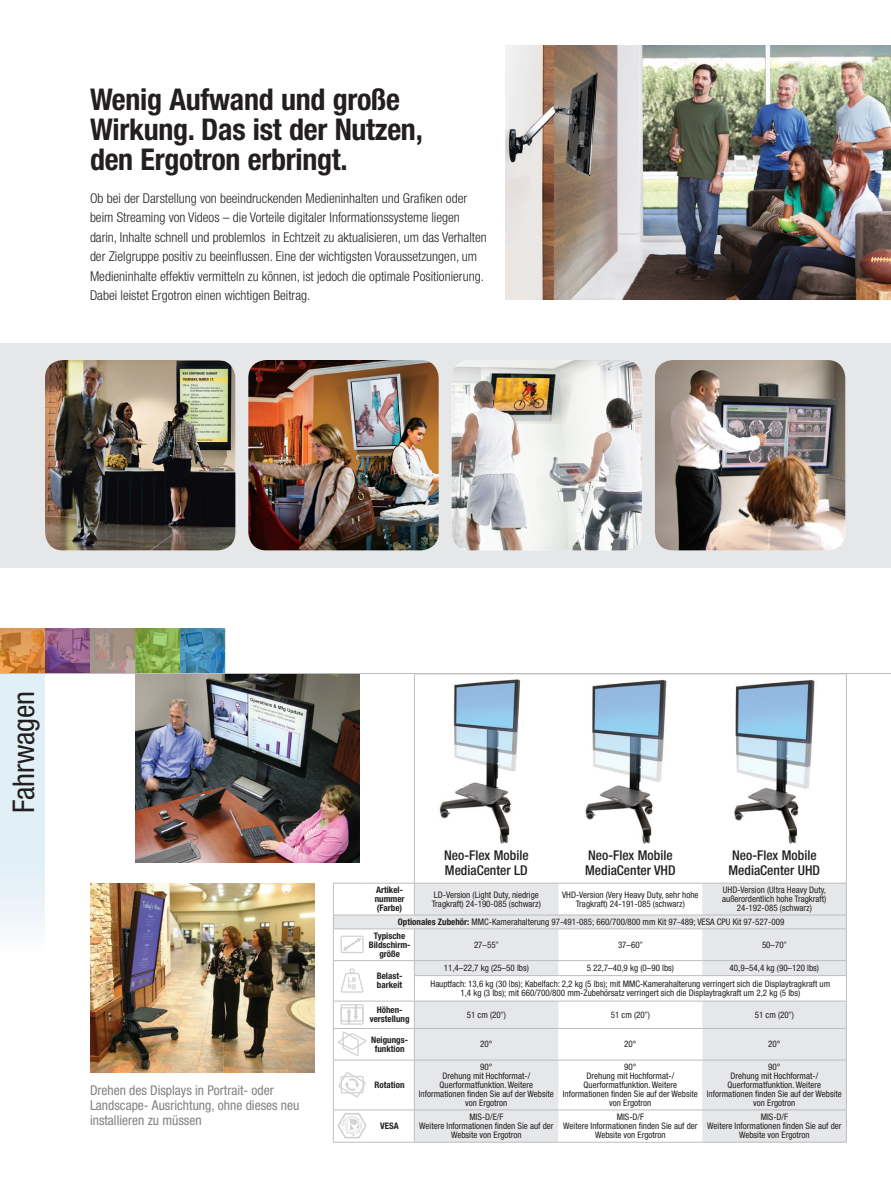
<style>
.page{position:relative;width:891px;height:1188px;background:#fff}
.page>*{position:absolute;margin:0;border:0;box-sizing:border-box;transform-origin:0 0}
.t1{font:700 condensed 30px/30px "Helvetica Neue";letter-spacing:-.01em;color:#231f20}
.t2{font:condensed 30px "Helvetica Neue";letter-spacing:-.01em;color:#231f20}
.t3{font:300 condensed 13.5px/19.5px "Helvetica Neue";color:#231f20}
.t4{font:condensed 13.5px/15px "Helvetica Neue";color:#808285}
.t5{font:500 condensed 13.5px/15px "Helvetica Neue";color:#231f20}
.t6{font:condensed 9px/9px "Helvetica Neue";color:#231f20;text-align:center}
.t7{font:700 condensed 9px/9px "Helvetica Neue";color:#231f20;text-align:center}
.s1{font-weight:700}
</style>
<div class="page">
<svg style="left:0;top:674px;width:45px;height:255px;background:#e3eff7"></svg>
<img style="left:45px;top:628px;width:45px;height:45px">
<svg style="left:180px;top:628px;width:45px;height:45px;background:#3e87b1"></svg>
<svg style="left:0;top:628px;width:45px;height:45px;background:#d58a3f"></svg>
<svg style="left:90px;top:628px;width:45px;height:45px;background:#a8948a"></svg>
<svg style="left:135px;top:628px;width:45px;height:45px;background:#86ae4d"></svg>
<div style="left:0;top:344px;width:891px;height:224px;background:#e6e7e9"></div>
<svg style="left:334px;top:884px;width:512px;height:258px;fill:#e6e7e9"></svg>
<hr style="left:414px;top:674px;width:144px;height:1px;background:#bcbdc0">
<hr style="left:414px;top:674px;width:1px;height:175px;background:#bcbdc0">
<hr style="left:558px;top:674px;width:144px;height:1px;background:#bcbdc0">
<hr style="left:414px;top:849px;width:1px;height:34px;background:#bcbdc0">
<hr style="left:333px;top:883px;width:35px;height:1px;background:#bcbdc0">
<hr style="left:333px;top:884px;width:1px;height:31px;background:#bcbdc0">
<hr style="left:368px;top:883px;width:46px;height:1px;background:#bcbdc0">
<hr style="left:333px;top:915px;width:35px;height:1px;background:#bcbdc0">
<svg style="left:333px;top:915px;width:1px;height:14px"></svg>
<hr style="left:368px;top:915px;width:46px;height:1px;background:#bcbdc0">
<hr style="left:333px;top:929px;width:35px;height:1px;background:#bcbdc0">
<hr style="left:333px;top:929px;width:1px;height:31px;background:#bcbdc0">
<hr style="left:368px;top:929px;width:46px;height:1px;background:#bcbdc0">
<hr style="left:333px;top:1060px;width:35px;height:1px;background:#bcbdc0">
<hr style="left:333px;top:1060px;width:1px;height:50px;background:#bcbdc0">
<hr style="left:368px;top:1060px;width:46px;height:1px;background:#bcbdc0">
<hr style="left:333px;top:1110px;width:35px;height:1px;background:#bcbdc0">
<hr style="left:333px;top:1110px;width:1px;height:32px;background:#bcbdc0">
<hr style="left:368px;top:1110px;width:46px;height:1px;background:#bcbdc0">
<hr style="left:333px;top:1142px;width:35px;height:1px;background:#bcbdc0">
<hr style="left:368px;top:1142px;width:46px;height:1px;background:#bcbdc0">
<hr style="left:414px;top:883px;width:144px;height:1px;background:#bcbdc0">
<hr style="left:414px;top:884px;width:1px;height:31px;background:#bcbdc0">
<hr style="left:558px;top:883px;width:144px;height:1px;background:#bcbdc0">
<hr style="left:414px;top:915px;width:144px;height:1px;background:#bcbdc0">
<hr style="left:558px;top:915px;width:144px;height:1px;background:#bcbdc0">
<hr style="left:414px;top:929px;width:144px;height:1px;background:#bcbdc0">
<hr style="left:414px;top:929px;width:1px;height:31px;background:#bcbdc0">
<hr style="left:558px;top:929px;width:144px;height:1px;background:#bcbdc0">
<hr style="left:414px;top:1060px;width:144px;height:1px;background:#bcbdc0">
<hr style="left:414px;top:1060px;width:1px;height:50px;background:#bcbdc0">
<hr style="left:558px;top:1060px;width:144px;height:1px;background:#bcbdc0">
<hr style="left:414px;top:1110px;width:144px;height:1px;background:#bcbdc0">
<hr style="left:414px;top:1110px;width:1px;height:32px;background:#bcbdc0">
<hr style="left:558px;top:1110px;width:144px;height:1px;background:#bcbdc0">
<hr style="left:414px;top:1142px;width:144px;height:1px;background:#bcbdc0">
<hr style="left:558px;top:1142px;width:144px;height:1px;background:#bcbdc0">
<hr style="left:702px;top:674px;width:145px;height:1px;background:#bcbdc0">
<hr style="left:846px;top:674px;width:1px;height:175px;background:#bcbdc0">
<hr style="left:846px;top:849px;width:1px;height:34px;background:#bcbdc0">
<hr style="left:702px;top:883px;width:145px;height:1px;background:#bcbdc0">
<hr style="left:846px;top:884px;width:1px;height:31px;background:#bcbdc0">
<hr style="left:702px;top:915px;width:145px;height:1px;background:#bcbdc0">
<svg style="left:846px;top:915px;width:1px;height:14px"></svg>
<hr style="left:702px;top:929px;width:145px;height:1px;background:#bcbdc0">
<hr style="left:846px;top:929px;width:1px;height:31px;background:#bcbdc0">
<hr style="left:702px;top:975px;width:145px;height:1px;background:#bcbdc0">
<hr style="left:702px;top:1001px;width:145px;height:1px;background:#bcbdc0">
<svg style="left:846px;top:961px;width:1px;height:67px"></svg>
<hr style="left:702px;top:1028px;width:145px;height:1px;background:#bcbdc0">
<hr style="left:846px;top:1029px;width:1px;height:31px;background:#bcbdc0">
<hr style="left:702px;top:1060px;width:145px;height:1px;background:#bcbdc0">
<hr style="left:846px;top:1060px;width:1px;height:50px;background:#bcbdc0">
<hr style="left:702px;top:1110px;width:145px;height:1px;background:#bcbdc0">
<hr style="left:846px;top:1110px;width:1px;height:32px;background:#bcbdc0">
<hr style="left:702px;top:1142px;width:145px;height:1px;background:#bcbdc0">
<hr style="left:333px;top:960px;width:35px;height:1px;background:#bcbdc0">
<hr style="left:368px;top:960px;width:46px;height:1px;background:#bcbdc0">
<hr style="left:414px;top:960px;width:144px;height:1px;background:#bcbdc0">
<hr style="left:558px;top:960px;width:144px;height:1px;background:#bcbdc0">
<hr style="left:702px;top:960px;width:145px;height:1px;background:#bcbdc0">
<img style="left:439px;top:679px;width:82px;height:165px">
<img style="left:585px;top:679px;width:82px;height:165px">
<img style="left:734px;top:679px;width:81px;height:165px">
<svg style="left:341px;top:936px;width:23px;height:17px"></svg>
<svg style="left:339px;top:1072px;width:27px;height:25px"></svg>
<svg style="left:336px;top:1112px;width:32px;height:27px"></svg>
<img style="left:135px;top:674px;width:225px;height:188px">
<img style="left:90px;top:884px;width:225px;height:188px">
<hr style="left:0;top:673px;width:891px;height:1px;background:#bcbdc0">
<img style="left:45px;top:360px;width:190px;height:190px">
<img style="left:248px;top:360px;width:191px;height:190px">
<img style="left:452px;top:360px;width:190px;height:190px">
<img style="left:655px;top:360px;width:190px;height:190px">
<img style="left:506px;top:45px;width:385px;height:255px">
<svg style="left:333px;top:961px;width:369px;height:99px"></svg>
<h1 class="t1" style="left:90px;top:84px;width:334px">Wenig Aufwand und große<br>Wirkung. Das ist der Nutzen, den Ergotron erbringt.</h1>
<p class="t3" style="left:90px;top:188px;width:398px">Ob bei der Darstellung von beeindruckenden Medieninhalten und Grafiken oder beim Streaming von Videos – die Vorteile digitaler Informationssysteme liegen darin, Inhalte schnell und problemlos in Echtzeit zu aktualisieren, um das Verhalten der Zielgruppe positiv zu beeinflussen. Eine der wichtigsten Voraussetzungen, um Medieninhalte effektiv vermitteln zu können, ist jedoch die optimale Positionierung.<br>Dabei leistet Ergotron einen wichtigen Beitrag.</p>
<h1 class="t2" style="left:6px;top:813px;width:123px;rotate:-90deg">Fahrwagen</h1>
<h2 class="t4" style="left:90px;top:1082px;width:211px">Drehen des Displays in Portrait- oder<br>Landscape- Ausrichtung, ohne dieses neu installieren zu müssen</h2>
<h2 class="t5" style="left:444px;top:847px;width:86px">Neo-Flex Mobile<br>MediaCenter LD</h2>
<h2 class="t5" style="left:585px;top:847px;width:92px">Neo-Flex Mobile<br>MediaCenter VHD</h2>
<h2 class="t5" style="left:729px;top:847px;width:93px">Neo-Flex Mobile<br>MediaCenter UHD</h2>
<p class="t7" style="left:375px;top:885px;width:31px;text-align:left">Artikel&shy;nummer (Farbe)</p>
<p class="t6" style="left:432px;top:890px;width:111px;text-align:left">LD-Version (Light Duty, niedrige<br>Tragkraft) 24-190-085 (schwarz)</p>
<p class="t6" style="left:562px;top:890px;width:138px">VHD-Version (Very Heavy Duty, sehr hohe<br>Tragkraft) 24-191-085 (schwarz)</p>
<p class="t6" style="left:722px;top:886px;width:106px">UHD-Version (Ultra Heavy Duty, außerordentlich hohe Tragkraft)<br>24-192-085 (schwarz)</p>
<p class="t6" style="left:374px;top:915px;width:412px;line-height:13.8px;text-align:left;text-indent:24px"><span class="s1">Optionales Zubehör:</span> MMC-Kamerahalterung 97-491-085; 660/700/800 mm Kit 97-489; VESA CPU Kit 97-527-009<br><span class="s1">Typische</span></p>
<p class="t7" style="left:369px;top:940px;width:43px">Bildschirm&shy;größe</p>
<p class="t6" style="left:474px;top:940px;width:23px">27–55</p>
<p class="t6" style="left:618px;top:940px;width:23px">37–60</p>
<p class="t6" style="left:762px;top:940px;width:23px">50–70</p>
<p class="t7" style="left:377px;top:972px;width:27px;text-align:left">Belast&shy;barkeit</p>
<p class="t6" style="left:431px;top:960px;width:401px;line-height:15.8px;text-align:left;text-indent:299px">40,9–54,4 kg (90–120 lbs)<br>Hauptfach: 13,6 kg (30 lbs); Kabelfach: 2,2 kg (5 lbs); mit MMC-Kamerahalterung verringert sich die Displaytragkraft um</p>
<p class="t6" style="left:460px;top:988px;width:341px">1,4 kg (3 lbs); mit 660/700/800 mm-Zubehörsatz verringert sich die Displaytragkraft um 2,2 kg (5 lbs)</p>
<p class="t6" style="left:444px;top:964px;width:87px">11,4–22,7 kg (25–50 lbs)</p>
<p class="t6" style="left:587px;top:964px;width:89px">5 22,7–40,9 kg (0–90 lbs)</p>
<p class="t7" style="left:370px;top:1006px;width:41px">Höhen&shy;verstellung</p>
<p class="t6" style="left:467px;top:1010px;width:41px">51 cm (20 )</p>
<p class="t6" style="left:611px;top:1010px;width:41px">51 cm (20 )</p>
<p class="t6" style="left:755px;top:1010px;width:41px">51 cm (20 )</p>
<p class="t7" style="left:371px;top:1035px;width:38px">Neigungs&shy;funktion</p>
<p class="t6" style="left:480px;top:1040px;width:14px">20°</p>
<p class="t6" style="left:624px;top:1040px;width:14px">20°</p>
<p class="t6" style="left:768px;top:1040px;width:14px">20°</p>
<p class="t7" style="left:375px;top:1080px;width:31px">Rotation</p>
<p class="t6" style="left:419px;top:1062px;width:137px">90°<br>Drehung mit Hochformat-/<br>Querformatfunktion. Weitere<br>Informationen finden Sie auf der Website von Ergotron</p>
<p class="t6" style="left:563px;top:1062px;width:137px">90°<br>Drehung mit Hochformat-/<br>Querformatfunktion. Weitere<br>Informationen finden Sie auf der Website von Ergotron</p>
<p class="t6" style="left:707px;top:1062px;width:137px">90°<br>Drehung mit Hochformat-/<br>Querformatfunktion. Weitere<br>Informationen finden Sie auf der Website von Ergotron</p>
<p class="t7" style="left:380px;top:1121px;width:20px">VESA</p>
<p class="t6" style="left:419px;top:1113px;width:136px">MIS-D/E/F<br>Weitere Informationen finden Sie auf der<br>Website von Ergotron</p>
<p class="t6" style="left:563px;top:1113px;width:136px">MIS-D/F<br>Weitere Informationen finden Sie auf der<br>Website von Ergotron</p>
<p class="t6" style="left:707px;top:1113px;width:136px">MIS-D/F<br>Weitere Informationen finden Sie auf der<br>Website von Ergotron</p>
</div>
